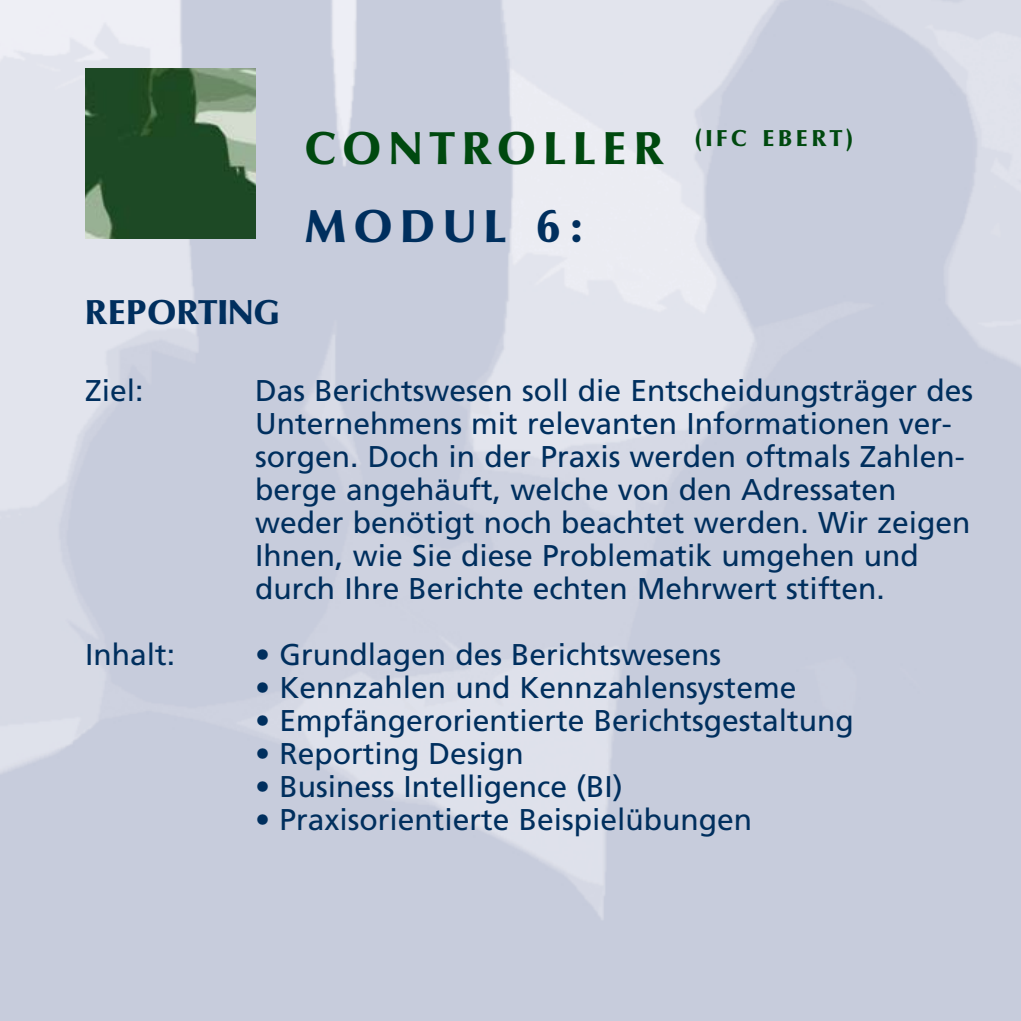
<style>
.page{position:relative;width:1021px;height:1021px;background:#fff}
.page>*{position:absolute;margin:0;border:0;box-sizing:border-box;transform-origin:0 0}
.t1{font:700 48px/78px "October SB";letter-spacing:.145em;color:#00490f}
.t2{font:700 36px "October SB";color:#002f5e}
.t3{font:30px/33px "Frutiger";color:#002f5e}
.s1{color:#002f5e}
</style>
<div class="page">
<img style="left:0;top:0;width:1020px;height:1020px">
<img style="left:85px;top:69px;width:170px;height:170px">
<p class="t2" style="left:85px;top:299px;width:196px">REPORTING</p>
<h1 class="t1" style="left:304px;top:114px;width:550px">CONTROLLER <sup>(IFC</sup> <sup>EBERT)<br></sup><span class="s1">MODUL 6:</span></h1>
<p class="t3" style="left:85px;top:376px;width:60px">Ziel:</p>
<p class="t3" style="left:255px;top:376px;width:719px">Das Berichtswesen soll die Entscheidungsträger des Unternehmens mit relevanten Informationen ver&shy;sorgen. Doch in der Praxis werden oftmals Zahlen&shy;berge angehäuft, welche von den Adressaten weder benötigt noch beachtet werden. Wir zeigen Ihnen, wie Sie diese Problematik umgehen und durch Ihre Berichte echten Mehrwert stiften.</p>
<p class="t3" style="left:85px;top:640px;width:92px">Inhalt:</p>
<p class="t3" style="left:255px;top:640px;width:467px">• Grundlagen des Berichtswesens</p>
<p class="t3" style="left:255px;top:673px;width:542px">• Kennzahlen und Kennzahlensysteme</p>
<p class="t3" style="left:255px;top:706px;width:600px">• Empfängerorientierte Berichtsgestaltung</p>
<p class="t3" style="left:255px;top:739px;width:270px">• Reporting Design</p>
<p class="t3" style="left:255px;top:772px;width:369px">• Business Intelligence (BI)</p>
<p class="t3" style="left:255px;top:805px;width:498px">• Praxisorientierte Beispielübungen</p>
</div>
